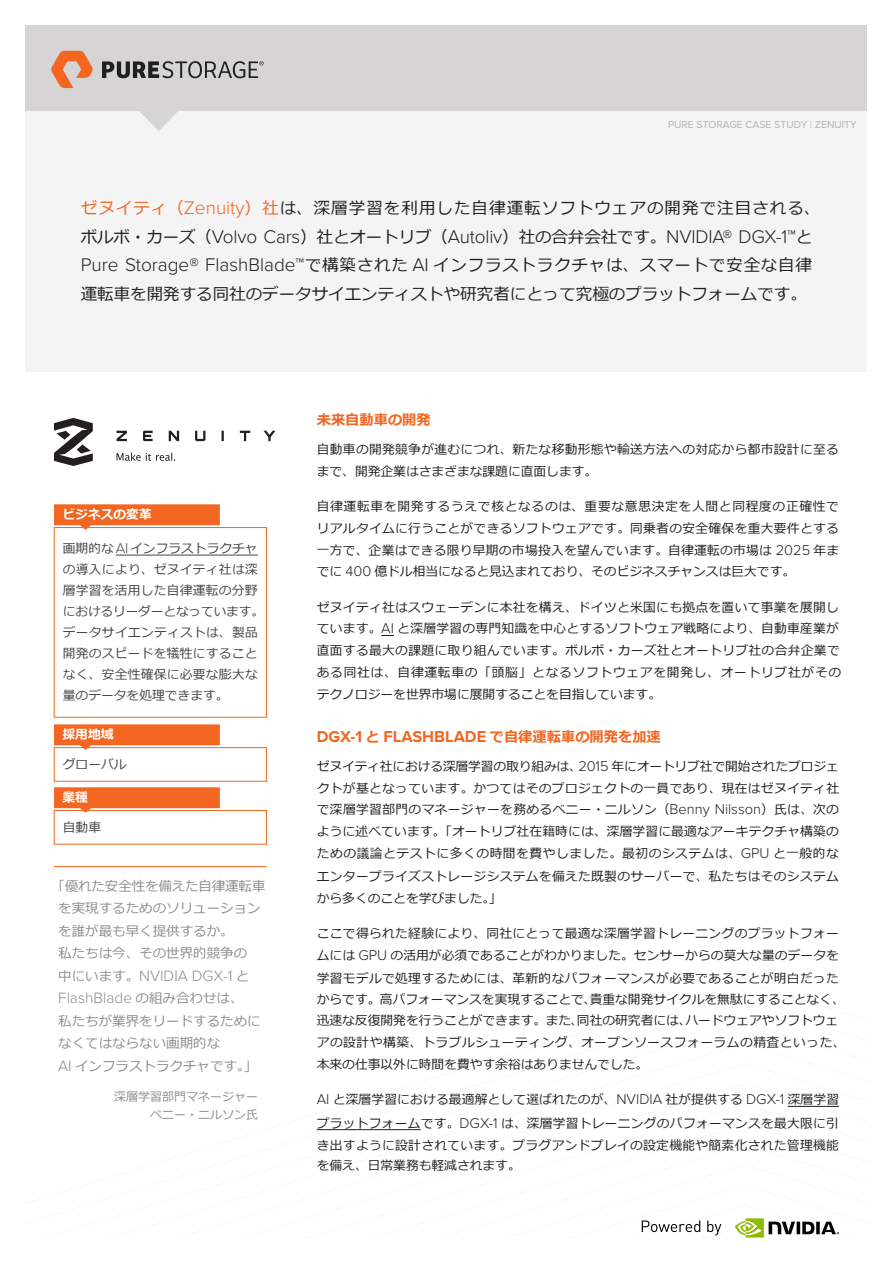
<style>
.page{position:relative;width:893px;height:1263px;background:#fff}
.page>*{position:absolute;margin:0;border:0;box-sizing:border-box;transform-origin:0 0}
.BODY_INTRO{font:300 18.9px "Proxima Nova";letter-spacing:-.01em;color:#1f2020}
.BODY_INTRO-2{font:16.5px/28.5px "Meiryo";color:#1f2020}
.BODY_INTRO-3{font:16.5px "Meiryo";letter-spacing:.05em;color:#1f2020}
.BODY{font:700 16.35px "Proxima Nova";color:#f36621}
.QUOTE{font:300 15.45px/22.5px "Proxima Nova";color:#8c8d8f}
.BODY-2{font:700 14.25px "Meiryo";color:#f36621}
.QUOTE-2{font:13.5px/22.5px "Meiryo";color:#8c8d8f}
.BODY-3{font:12.75px/21.8px "Meiryo";letter-spacing:.025em;color:#1f2020}
.KEYLINE_BOX_OUTS{font:12.75px/21px "Meiryo";letter-spacing:.02em;color:#474545}
.BODY-4{font:12.75px/20.9px "Meiryo";color:#1f2020}
.ORANGE_BOX_OUTS{font:700 12.75px "Meiryo";color:#fff}
.QUOTE_NAME{font:12px/18px "Meiryo";color:#8c8d8f;text-align:right}
.SMALL_PRINT{font:10.5px "Proxima Nova";color:#b4b3b3}
.s1{color:#f36621}
.s2{font-family:"Proxima Nova";font-weight:300;font-size:18.9px;color:#f36621}
.s3{font-family:"Meiryo";font-weight:400;font-size:16.5px}
.s4{font-family:"Proxima Nova";font-weight:300;font-size:18.9px}
.s5{font-family:"Proxima Nova";font-weight:300;font-size:14.7px}
.s6{font-family:"Meiryo";font-weight:400;font-size:13.5px}
.s7{font-family:"Proxima Nova";font-weight:300;font-size:15.45px}
.s8{font-family:"Meiryo";font-size:14.25px}
</style>
<div class="page">
<hr style="left:116px;top:555px;width:142px;height:1px;background:#474545">
<div style="left:54px;top:527px;width:213px;height:190px;border:1px solid #f36621"></div>
<svg style="left:54px;top:787px;width:166px;height:26px;background:#f47d42"></svg>
<svg style="left:54px;top:504px;width:166px;height:26px;background:#f47d42"></svg>
<svg style="left:54px;top:724px;width:166px;height:26px;background:#f47d42"></svg>
<div style="left:26px;top:26px;width:841px;height:346px;background:#f3f4f3"></div>
<hr style="left:54px;top:866px;width:213px;height:1px;background:#f36621">
<svg style="left:54px;top:418px;width:221px;height:48px"></svg>
<svg style="left:641px;top:1218px;width:198px;height:19px"></svg>
<div style="left:26px;top:26px;width:841px;height:85px;background:#d6d4d4"></div>
<svg style="left:51px;top:51px;width:42px;height:37px"></svg>
<svg style="left:102px;top:61px;width:162px;height:70px"></svg>
<svg style="left:381px;top:635px;width:13px;height:1px"></svg>
<hr style="left:788px;top:1106px;width:51px;height:1px;background:#1f2020">
<hr style="left:317px;top:1129px;width:104px;height:1px;background:#1f2020">
<p class="SMALL_PRINT" style="left:668px;top:118px;width:190px">PURE STORAGE CASE STUDY | ZENUITY</p>
<p class="BODY_INTRO-3" style="left:81px;top:197px;width:741px"><span class="s1">ゼヌイティ（</span><span class="s2">Zenuity</span><span class="s1">）社</span>は、深層学習を利用した自律運転ソフトウェアの開発で注目される、</p>
<p class="BODY_INTRO" style="left:81px;top:223px;width:733px"><span class="s3">ボルボ・カーズ（</span>Volvo Cars<span class="s3">）社とオートリブ（</span>Autoliv<span class="s3">）社の合弁会社です。</span>NVIDIA® DGX-1™<span class="s3">と</span></p>
<p class="BODY_INTRO-2" style="left:81px;top:252px;width:733px"><span class="s4">Pure Storage® FlashBlade™</span>で構築された <span class="s4">AI</span> インフラストラクチャは、スマートで安全な自律運転車を開発する同社のデータサイエンティストや研究者にとって究極のプラットフォームです。</p>
<p class="ORANGE_BOX_OUTS" style="left:62px;top:505px;width:91px">ビジネスの変革</p>
<p class="KEYLINE_BOX_OUTS" style="left:63px;top:539px;width:203px">画期的な<span class="s5">AI</span>インフラストラクチャの導入により、ゼヌイティ社は深層学習を活用した自律運転の分野におけるリーダーとなっています。データサイエンティストは、製品開発のスピードを犠牲にすることなく、安全性確保に必要な膨大な量のデータを処理できます。</p>
<p class="ORANGE_BOX_OUTS" style="left:62px;top:725px;width:52px">採用地域</p>
<p class="KEYLINE_BOX_OUTS" style="left:63px;top:754px;width:65px">グローバル</p>
<p class="ORANGE_BOX_OUTS" style="left:62px;top:788px;width:27px">業種</p>
<p class="KEYLINE_BOX_OUTS" style="left:63px;top:817px;width:40px">自動車</p>
<p class="QUOTE-2" style="left:58px;top:875px;width:209px;text-indent:-7px">「優れた安全性を備えた自律運転車を実現するためのソリューションを誰が最も早く提供するか。<br>私たちは今、その世界的競争の</p>
<p class="QUOTE" style="left:58px;top:963px;width:193px"><span class="s6">中にいます。</span>NVIDIA DGX-1 <span class="s6">と<br></span>FlashBlade <span class="s6">の組み合わせは、</span></p>
<p class="QUOTE-2" style="left:58px;top:1010px;width:204px">私たちが業界をリードするためになくてはならない画期的な<br><span class="s7">AI</span> インフラストラクチャです。」</p>
<p class="QUOTE_NAME" style="left:114px;top:1088px;width:145px">深層学習部門マネージャーベニー・ニルソン氏</p>
<p class="BODY-2" style="left:317px;top:410px;width:115px">未来自動車の開発</p>
<p class="BODY-3" style="left:317px;top:439px;width:524px">自動車の開発競争が進むにつれ、新たな移動形態や輸送方法への対応から都市設計に至るまで、開発企業はさまざまな課題に直面します。</p>
<p class="BODY-3" style="left:317px;top:496px;width:524px;text-align:justify">自律運転車を開発するうえで核となるのは、重要な意思決定を人間と同程度の正確性でリアルタイムに行うことができるソフトウェアです。同乗者の安全確保を重大要件とする一方で、企業はできる限り早期の市場投入を望んでいます。自律運転の市場は <span class="s5">2025</span> 年までに <span class="s5">400</span> 億ドル相当になると見込まれており、そのビジネスチャンスは巨大です。</p>
<p class="BODY-3" style="left:317px;top:597px;width:526px">ゼヌイティ社はスウェーデンに本社を構え、ドイツと米国にも拠点を置いて事業を展開しています。<span class="s5">AI</span> と深層学習の専門知識を中心とするソフトウェア戦略により、自動車産業が直面する最大の課題に取り組んでいます。ボルボ・カーズ社とオートリブ社の合弁企業である同社は、自律運転車の「頭脳」となるソフトウェアを開発し、オートリブ社がそのテクノロジーを世界市場に展開することを目指しています。</p>
<p class="BODY" style="left:317px;top:724px;width:346px">DGX-1 <span class="s8">と</span> FLASHBLADE <span class="s8">で自律運転車の開発を加速</span></p>
<p class="BODY-3" style="left:317px;top:756px;width:524px;text-align:justify">ゼヌイティ社における深層学習の取り組みは、<span class="s5">2015</span> 年にオートリブ社で開始されたプロジェクトが基となっています。かつてはそのプロジェクトの一員であり、現在はゼヌイティ社で深層学習部門のマネージャーを務めるベニー・ニルソン（<span class="s5">Benny Nilsson</span>）氏は、次のように述べています。「オートリブ社在籍時には、深層学習に最適なアーキテクチャ構築のための議論とテストに多くの時間を費やしました。最初のシステムは、<span class="s5">GPU</span> と一般的な</p>
<p class="BODY-3" style="left:317px;top:866px;width:524px">エンタープライズストレージシステムを備えた既製のサーバーで、私たちはそのシステムから多くのことを学びました。」</p>
<p class="BODY-3" style="left:317px;top:923px;width:524px;line-height:22.4px;text-align:justify">ここで得られた経験により、同社にとって最適な深層学習トレーニングのプラットフォームには <span class="s5">GPU</span> の活用が必須であることがわかりました。センサーからの莫大な量のデータを学習モデルで処理するためには、革新的なパフォーマンスが必要であることが明白だった</p>
<p class="BODY-4" style="left:317px;top:989px;width:529px">からです。高パフォーマンスを実現することで、貴重な開発サイクルを無駄にすることなく、迅速な反復開発を行うことができます。また、同社の研究者には、ハードウェアやソフトウェ</p>
<p class="BODY-3" style="left:317px;top:1031px;width:530px;line-height:22.5px">アの設計や構築、トラブルシューティング、オープンソースフォーラムの精査といった、本来の仕事以外に時間を費やす余裕はありませんでした。</p>
<p class="BODY-3" style="left:317px;top:1089px;width:524px;line-height:23.2px"><span class="s5">AI</span> と深層学習における最適解として選ばれたのが、<span class="s5">NVIDIA</span> 社が提供する <span class="s5">DGX-1</span> 深層学習プラットフォームです。<span class="s5">DGX-1</span> は、深層学習トレーニングのパフォーマンスを最大限に引</p>
<p class="BODY-3" style="left:317px;top:1135px;width:524px;line-height:20.2px">き出すように設計されています。プラグアンドプレイの設定機能や簡素化された管理機能を備え、日常業務も軽減されます。</p>
</div>
